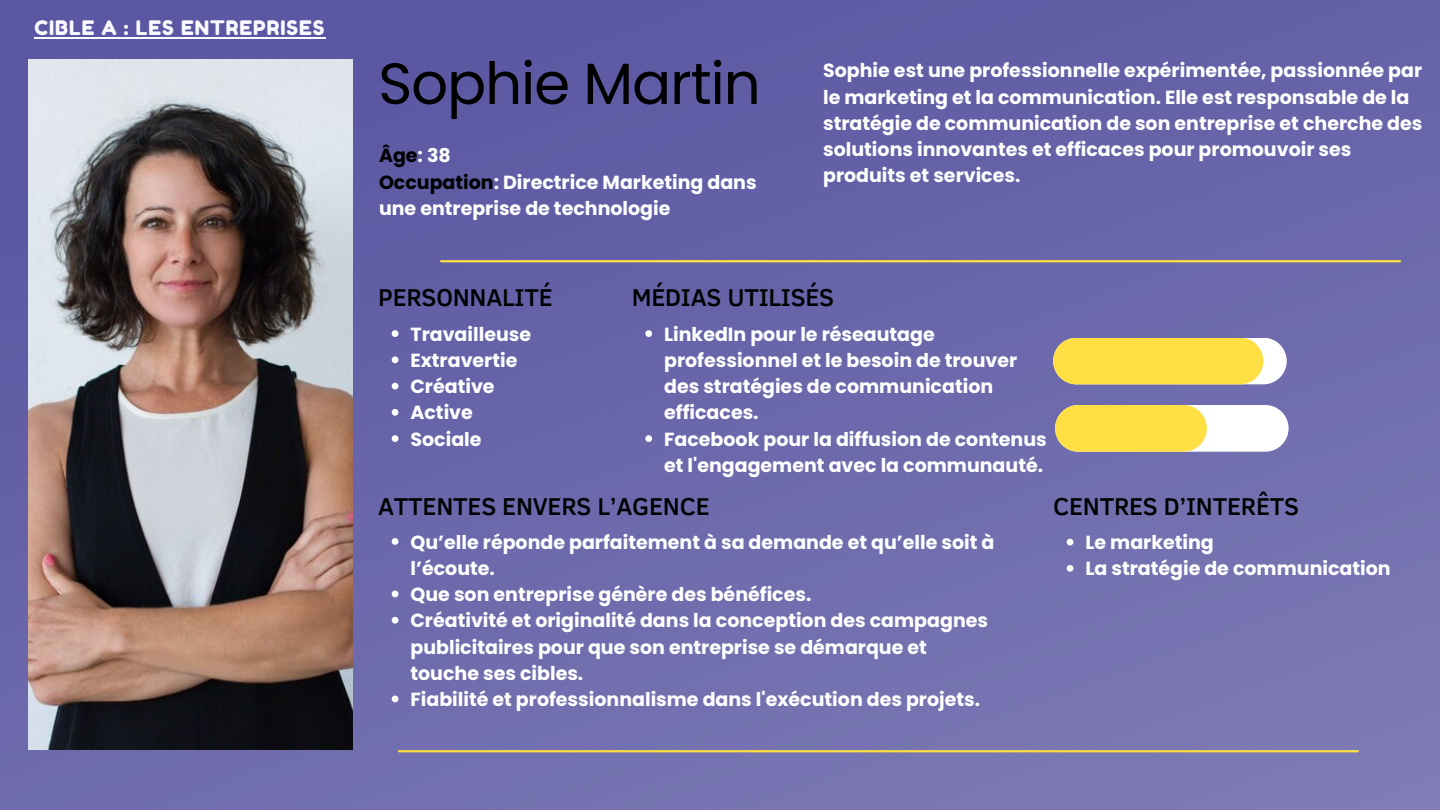
<style>
.page{position:relative;width:1440px;height:810px;background:#fff}
.page>*{position:absolute;margin:0;border:0;box-sizing:border-box;transform-origin:0 0}
.t1{font:58px "Poppins";letter-spacing:-.02em;color:#000}
.t2{font:500 25px "Clear Sans";letter-spacing:-.01em;color:#000}
.t3{font:20px "Fredoka One";letter-spacing:.05em;color:#f9f9ff}
.t4{font:700 19px/26.2px "Poppins";color:#fff}
.s1{color:#000}
</style>
<div class="page">
<img style="left:0;top:0;width:1440px;height:810px">
<img style="left:28px;top:60px;width:325px;height:690px">
<div style="left:1055px;top:405px;width:234px;height:47px;background:#fff;border-radius:23px"></div>
<div style="left:1055px;top:405px;width:152px;height:47px;background:#ffdf43;border-radius:23px"></div>
<div style="left:1053px;top:338px;width:234px;height:46px;background:#fff;border-radius:23px"></div>
<div style="left:1053px;top:338px;width:210px;height:46px;background:#ffdf43;border-radius:23px"></div>
<hr style="left:441px;top:260px;width:959px;height:2px;background:#ffdf43">
<hr style="left:399px;top:750px;width:959px;height:2px;background:#ffdf43">
<svg style="left:645px;top:330px;width:7px;height:7px"></svg>
<svg style="left:645px;top:435px;width:7px;height:7px"></svg>
<svg style="left:1067px;top:539px;width:6px;height:6px"></svg>
<svg style="left:1067px;top:565px;width:6px;height:7px"></svg>
<svg style="left:392px;top:330px;width:6px;height:7px"></svg>
<svg style="left:392px;top:356px;width:6px;height:7px"></svg>
<svg style="left:392px;top:383px;width:6px;height:6px"></svg>
<svg style="left:392px;top:409px;width:6px;height:7px"></svg>
<svg style="left:392px;top:435px;width:6px;height:7px"></svg>
<svg style="left:392px;top:538px;width:6px;height:7px"></svg>
<svg style="left:392px;top:591px;width:6px;height:6px"></svg>
<svg style="left:392px;top:617px;width:6px;height:7px"></svg>
<svg style="left:392px;top:696px;width:6px;height:6px"></svg>
<hr style="left:34px;top:37px;width:292px;height:1px;background:#f9f9ff">
<p class="t3" style="left:34px;top:16px;width:292px">CIBLE A : LES ENTREPRISES</p>
<p class="t1" style="left:378px;top:43px;width:384px">Sophie Martin</p>
<h2 class="t4" style="left:379px;top:143px;width:379px"><span class="s1">Âge</span>: 38<br><span class="s1">Occupation</span>: Directrice Marketing dans une entreprise de technologie</h2>
<h3 class="t4" style="left:823px;top:58px;width:601px">Sophie est une professionnelle expérimentée, passionnée par le marketing et la communication. Elle est responsable de la stratégie de communication de son entreprise et cherche des solutions innovantes et efficaces pour promouvoir ses produits et services.</h3>
<p class="t2" style="left:378px;top:280px;width:176px">PERSONNALITÉ</p>
<p class="t4" style="left:411px;top:321px;width:122px">Travailleuse</p>
<p class="t4" style="left:411px;top:347px;width:108px">Extravertie</p>
<p class="t4" style="left:411px;top:373px;width:86px">Créative</p>
<h2 class="t4" style="left:411px;top:400px;width:64px">Active</h2>
<p class="t4" style="left:411px;top:426px;width:73px">Sociale</p>
<h4 class="t2" style="left:632px;top:280px;width:204px">MÉDIAS UTILISÉS</h4>
<h1 class="t4" style="left:664px;top:321px;width:355px">LinkedIn pour le réseautage professionnel et le besoin de trouver des stratégies de communication efficaces.</h1>
<h4 class="t4" style="left:664px;top:426px;width:384px">Facebook pour la diffusion de contenus et l'engagement avec la communauté.</h4>
<p class="t2" style="left:378px;top:488px;width:333px">ATTENTES ENVERS L’AGENCE</p>
<h2 class="t4" style="left:411px;top:529px;width:585px">Qu’elle réponde parfaitement à sa demande et qu’elle soit à l’écoute.</h2>
<p class="t4" style="left:411px;top:581px;width:402px">Que son entreprise génère des bénéfices.</p>
<p class="t4" style="left:411px;top:608px;width:579px">Créativité et originalité dans la conception des campagnes publicitaires pour que son entreprise se démarque et touche ses cibles.</p>
<p class="t4" style="left:411px;top:686px;width:571px">Fiabilité et professionnalisme dans l'exécution des projets.</p>
<p class="t2" style="left:1053px;top:488px;width:247px">CENTRES D’INTERÊTS</p>
<h2 class="t4" style="left:1085px;top:529px;width:130px">Le marketing</h2>
<p class="t4" style="left:1085px;top:556px;width:307px">La stratégie de communication</p>
</div>
